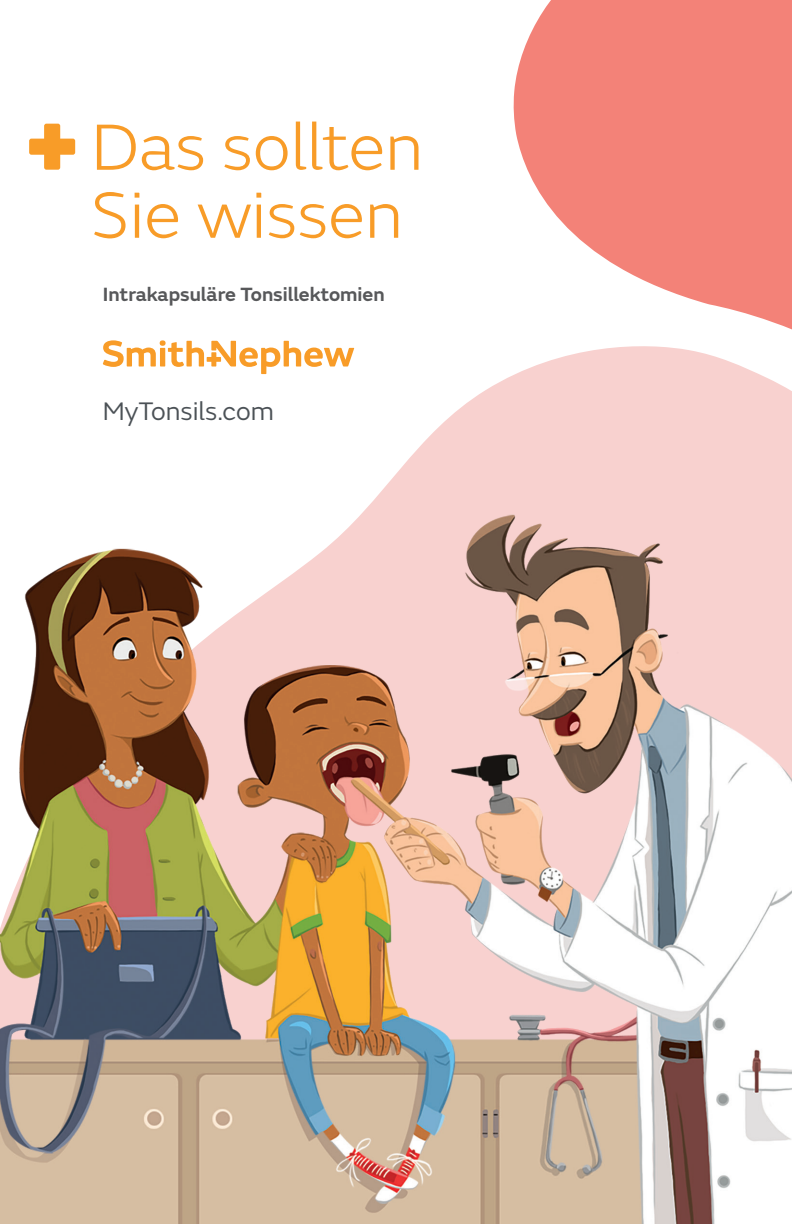
<style>
.page{position:relative;width:792px;height:1224px;background:#fff}
.page>*{position:absolute;margin:0;border:0;box-sizing:border-box;transform-origin:0 0}
.t1{font:300 68px/68px "SN Emeric";color:#f89c28}
.t2{font:26.4px "SN Emeric";color:#4b5156}
.t3{font:600 20px "SN Emeric";color:#57585a}
</style>
<div class="page">
<svg style="left:103px;top:340px;width:251px;height:34px"></svg>
<svg style="left:29px;top:124px;width:46px;height:46px"></svg>
<img style="left:0;top:403px;width:792px;height:821px">
<svg style="left:513px;top:0;width:279px;height:993px"></svg>
<p class="t1" style="left:91px;top:113px;width:333px">Das sollten<br>Sie wissen</p>
<p class="t3" style="left:103px;top:282px;width:283px">Intrakapsuläre Tonsillektomien</p>
<p class="t2" style="left:103px;top:396px;width:172px">MyTonsils.com</p>
</div>
